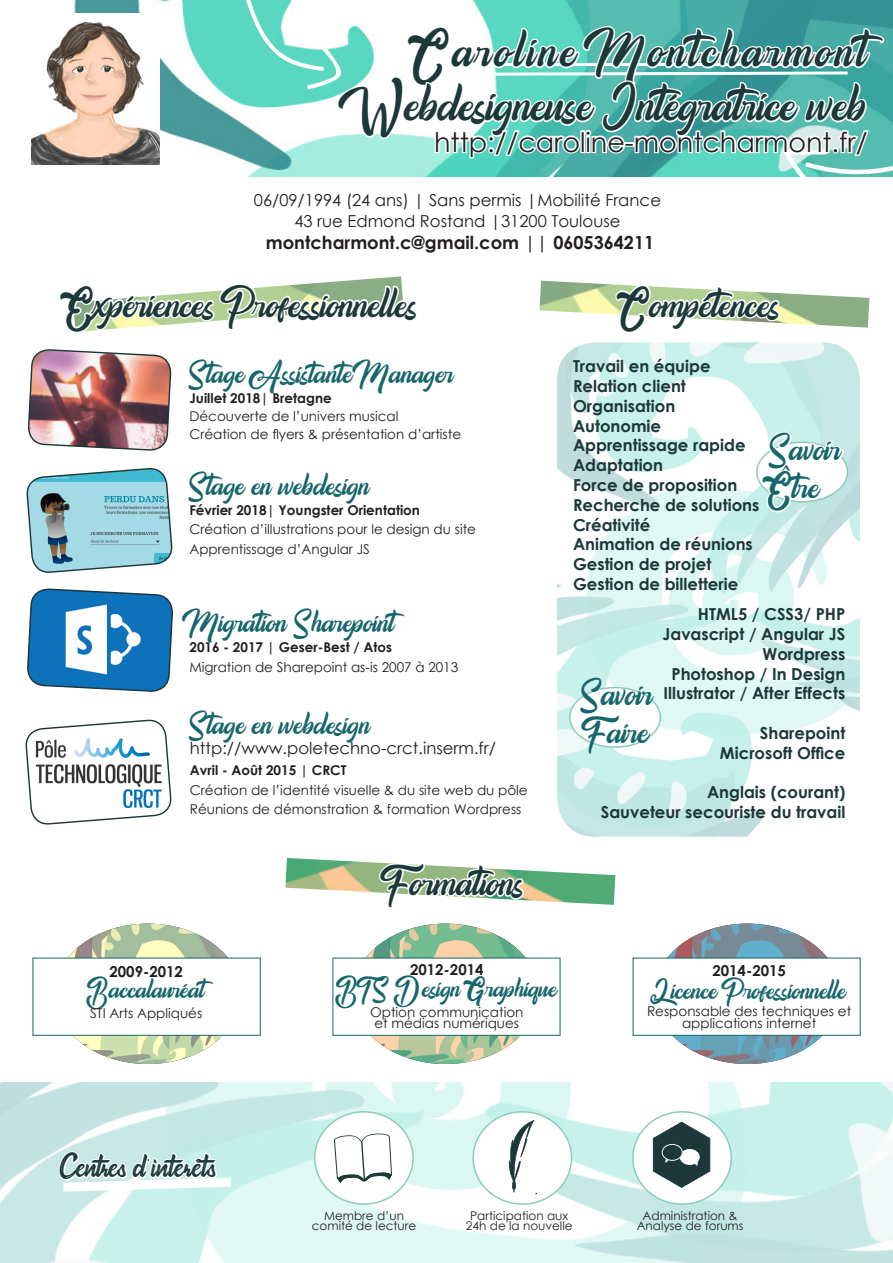
<style>
.page{position:relative;width:893px;height:1263px;background:#fff}
.page>*{position:absolute;margin:0;border:0;box-sizing:border-box;transform-origin:0 0}
.t1{font:45px "Amigos";color:#1c3839}
.t2{font:45px "Amigos";letter-spacing:.08em;color:#1c3839}
.t3{font:36px "Amigos";color:#1c3839}
.t4{font:31.5px "Amigos";color:#17666c}
.t5{font:27px "Amigos";color:#17666c}
.t6{font:27px "Century Gothic";color:#231f20}
.t7{font:26.4px "hadfieldstrip";letter-spacing:.03em;color:#1c3839}
.t8{font:24px "Amigos";color:#17666c}
.t9{font:700 18px "Century Gothic";color:#231f20}
.t10{font:700 16.5px/19.8px "Century Gothic";color:#1c3839}
.t11{font:16.5px "Century Gothic";color:#231f20}
.t12{font:700 15px "Century Gothic";color:#231f20}
.t13{font:13.5px/18px "Century Gothic";color:#231f20}
.t14{font:700 13.5px "Century Gothic";color:#231f20}
.t15{font:12px/10.4px "Century Gothic";color:#231f20;text-align:center}
.s1{font-weight:400}
.s2{font-weight:700}
</style>
<div class="page">
<img style="left:0;top:1082px;width:893px;height:181px">
<div style="left:315px;top:1112px;width:98px;height:92px;background:#fff;border-radius:50%"></div>
<div style="left:314px;top:1111px;width:100px;height:94px;border:2px solid #8dccba;border-radius:50%"></div>
<div style="left:473px;top:1112px;width:99px;height:92px;background:#fff;border-radius:50%"></div>
<div style="left:472px;top:1111px;width:100px;height:94px;border:2px solid #8dccba;border-radius:50%"></div>
<div style="left:633px;top:1112px;width:98px;height:92px;background:#fff;border-radius:50%"></div>
<div style="left:632px;top:1111px;width:100px;height:94px;border:2px solid #8dccba;border-radius:50%"></div>
<img style="left:31px;top:0;width:212px;height:165px">
<img style="left:32px;top:14px;width:128px;height:150px">
<svg style="left:243px;top:0;width:650px;height:177px"></svg>
<img style="left:539px;top:281px;width:330px;height:47px">
<img style="left:285px;top:858px;width:330px;height:47px">
<svg style="left:614px;top:281px;width:169px;height:47px"></svg>
<svg style="left:378px;top:860px;width:149px;height:45px"></svg>
<svg style="left:25px;top:276px;width:378px;height:549px"></svg>
<img style="left:557px;top:342px;width:303px;height:495px">
<div style="left:570px;top:688px;width:90px;height:59px;background:#fff;border-radius:50%"></div>
<div style="left:569px;top:687px;width:92px;height:61px;border:2px solid #8dccba;border-radius:50%"></div>
<svg style="left:760px;top:427px;width:86px;height:89px"></svg>
<img style="left:55px;top:923px;width:186px;height:141px">
<img style="left:352px;top:923px;width:187px;height:141px">
<img style="left:654px;top:923px;width:187px;height:141px">
<div style="left:33px;top:958px;width:227px;height:77px;background:#fff"></div>
<div style="left:333px;top:958px;width:227px;height:77px;background:#fff"></div>
<div style="left:633px;top:958px;width:227px;height:77px;background:#fff"></div>
<svg style="left:334px;top:1133px;width:58px;height:50px"></svg>
<svg style="left:509px;top:1120px;width:26px;height:73px"></svg>
<svg style="left:653px;top:1122px;width:57px;height:66px"></svg>
<svg style="left:54px;top:1139px;width:186px;height:60px"></svg>
<p class="t2" style="left:413px;top:23px;width:479px">Caroline Montcharmont</p>
<p class="t1" style="left:346px;top:77px;width:523px">Webdesigneuse Intégratrice web</p>
<p class="t6" style="left:434px;top:123px;width:435px">http://caroline-montcharmont.fr/</p>
<p class="t11" style="left:254px;top:188px;width:409px">06/09/1994 (24 ans) | Sans permis |Mobilité France</p>
<p class="t11" style="left:294px;top:210px;width:328px">43 rue Edmond Rostand |31200 Toulouse</p>
<p class="t9" style="left:266px;top:229px;width:390px">montcharmont.c@gmail.com <span class="s1">||</span> 0605364211</p>
<p class="t3" style="left:69px;top:282px;width:351px">Expériences Professionnelles</p>
<p class="t3" style="left:621px;top:282px;width:161px">Compétences</p>
<p class="t5" style="left:189px;top:357px;width:266px">Stage Assistante Manager</p>
<p class="t13" style="left:189px;top:389px;width:273px"><span class="s2">Juillet 2018| Bretagne<br></span>Découverte de l’univers musical<br>Création de flyers &amp; présentation d’artiste</p>
<p class="t5" style="left:189px;top:469px;width:182px">Stage en webdesign</p>
<p class="t14" style="left:189px;top:499px;width:232px">Février 2018| Youngster Orientation</p>
<p class="t13" style="left:189px;top:520px;width:288px">Création d’illustrations pour le design du site</p>
<p class="t13" style="left:189px;top:540px;width:182px">Apprentissage d’Angular JS</p>
<p class="t5" style="left:189px;top:606px;width:221px">Migration Sharepoint</p>
<p class="t14" style="left:189px;top:637px;width:204px">2016 - 2017 | Geser-Best / Atos</p>
<p class="t13" style="left:189px;top:658px;width:270px">Migration de Sharepoint as-is 2007 à 2013</p>
<p class="t5" style="left:190px;top:708px;width:182px">Stage en webdesign</p>
<p class="t11" style="left:190px;top:737px;width:308px">http://www.poletechno-crct.inserm.fr/</p>
<p class="t14" style="left:190px;top:760px;width:158px">Avril - Août 2015 | CRCT</p>
<p class="t13" style="left:190px;top:781px;width:339px">Création de l’identité visuelle &amp; du site web du pôle</p>
<p class="t13" style="left:190px;top:800px;width:333px">Réunions de démonstration &amp; formation Wordpress</p>
<p class="t3" style="left:381px;top:860px;width:146px">Formations</p>
<p class="t10" style="left:573px;top:356px;width:139px">Travail en équipe</p>
<p class="t10" style="left:573px;top:375px;width:114px">Relation client</p>
<p class="t10" style="left:573px;top:395px;width:104px">Organisation</p>
<p class="t10" style="left:573px;top:415px;width:174px">Autonomie<br>Apprentissage rapide<br>Adaptation</p>
<p class="t10" style="left:573px;top:474px;width:166px">Force de proposition</p>
<p class="t10" style="left:573px;top:494px;width:188px">Recherche de solutions</p>
<p class="t10" style="left:573px;top:514px;width:79px">Créativité</p>
<p class="t10" style="left:573px;top:534px;width:181px">Animation de réunions</p>
<p class="t10" style="left:573px;top:554px;width:140px">Gestion de projet</p>
<p class="t10" style="left:573px;top:573px;width:167px">Gestion de billetterie</p>
<p class="t4" style="left:770px;top:430px;width:73px">Savoir</p>
<p class="t4" style="left:770px;top:468px;width:52px">Être</p>
<p class="t10" style="left:698px;top:604px;width:149px">HTML5 / CSS3/ PHP</p>
<p class="t10" style="left:662px;top:623px;width:184px">Javascript / Angular JS</p>
<p class="t10" style="left:762px;top:643px;width:84px">Wordpress</p>
<p class="t10" style="left:671px;top:663px;width:175px">Photoshop / In Design</p>
<p class="t10" style="left:664px;top:683px;width:183px">Illustrator / After Effects</p>
<p class="t10" style="left:760px;top:722px;width:87px">Sharepoint</p>
<p class="t10" style="left:720px;top:742px;width:127px">Microsoft Office</p>
<p class="t10" style="left:707px;top:782px;width:140px">Anglais (courant)</p>
<p class="t10" style="left:601px;top:802px;width:246px">Sauveteur secouriste du travail</p>
<p class="t4" style="left:582px;top:675px;width:73px">Savoir</p>
<p class="t4" style="left:582px;top:712px;width:69px">Faire</p>
<p class="t12" style="left:110px;top:960px;width:75px">2009-2012</p>
<p class="t8" style="left:87px;top:974px;width:132px">Baccalauréat</p>
<p class="t13" style="left:90px;top:1003px;width:114px">STI Arts Appliqués</p>
<p class="t12" style="left:410px;top:958px;width:75px">2012-2014</p>
<p class="t8" style="left:336px;top:974px;width:223px">BTS Design Graphique</p>
<p class="t13" style="left:370px;top:1003px;width:155px">Option communication</p>
<p class="t13" style="left:374px;top:1014px;width:146px">et médias numériques</p>
<p class="t12" style="left:712px;top:959px;width:75px">2014-2015</p>
<p class="t8" style="left:652px;top:976px;width:196px">Licence Professionnelle</p>
<p class="t13" style="left:647px;top:1002px;width:206px">Responsable des techniques et</p>
<p class="t13" style="left:682px;top:1014px;width:136px">applications internet</p>
<p class="t7" style="left:60px;top:1147px;width:157px">Centres d'intérêts</p>
<p class="t15" style="left:324px;top:1210px;width:82px">Membre d’un</p>
<p class="t15" style="left:312px;top:1220px;width:106px">comité de lecture</p>
<p class="t15" style="left:466px;top:1210px;width:108px">Participation aux<br>24h de la nouvelle</p>
<p class="t15" style="left:637px;top:1210px;width:108px">Administration &amp;<br>Analyse de forums</p>
</div>
